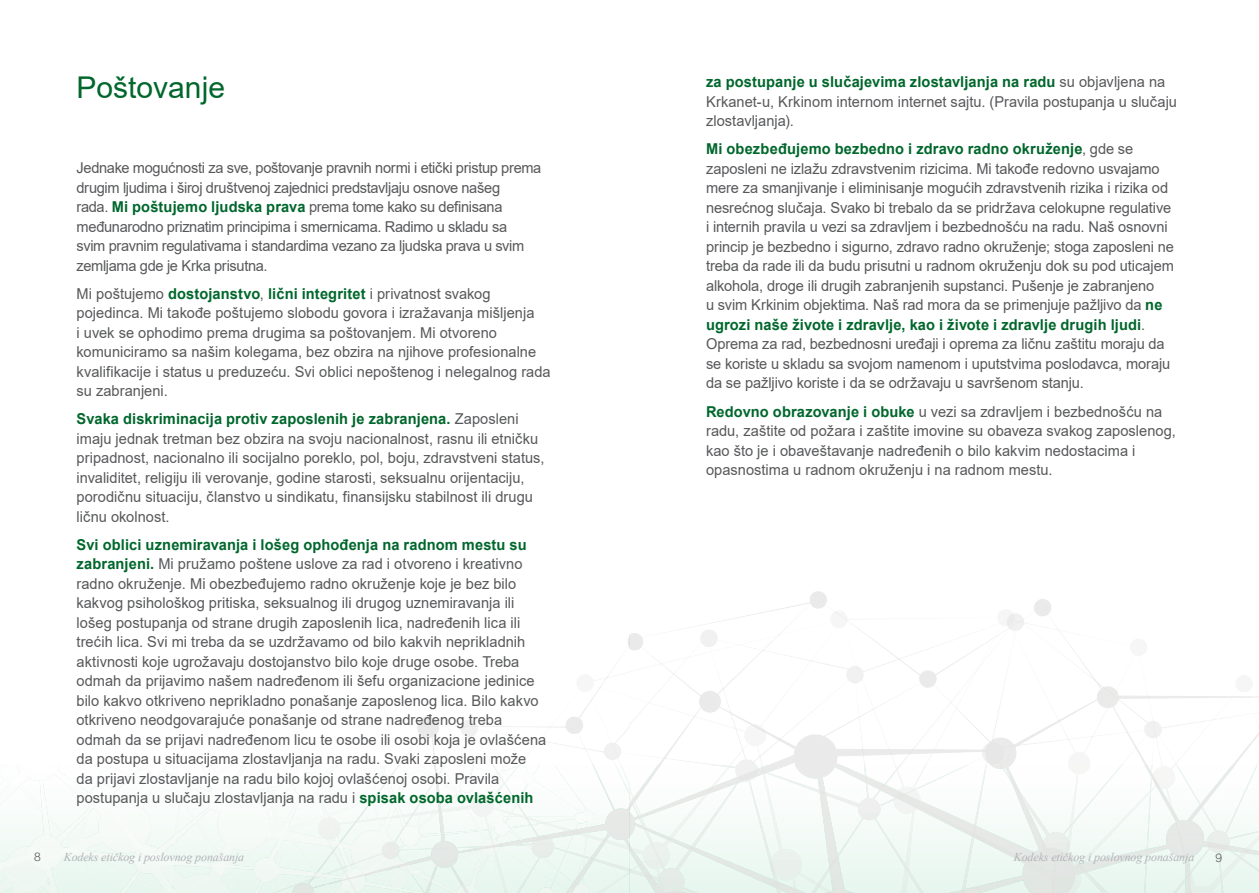
<style>
.page{position:relative;width:1259px;height:893px;background:#fff}
.page>*{position:absolute;margin:0;border:0;box-sizing:border-box;transform-origin:0 0}
.t1{font:30px "Arial";color:#00672c}
.tekoci_TXT{font:15px/19.5px "Arial";color:#57585a}
.tekoci_TXT-2{font:15px/19.5px "Arial";letter-spacing:-.025em;color:#57585a}
.t2{font:italic 12px "Times New Roman";letter-spacing:-.01em;color:#b2b3b7}
.TEXT{font:300 12px "Helvetica Neue LT Pro";color:#57585a}
.s1{font-weight:700;color:#00672c}
</style>
<div class="page">
<img style="left:0;top:591px;width:1259px;height:302px">
<p class="t1" style="left:77px;top:67px;width:150px">Poštovanje</p>
<p class="tekoci_TXT-2" style="left:77px;top:158px;width:466px">Jednake mogućnosti za sve, poštovanje pravnih normi i etički pristup prema drugim ljudima i široj društvenoj zajednici predstavljaju osnove našeg<br>rada. <span class="s1">Mi poštujemo ljudska prava</span> prema tome kako su definisana međunarodno priznatim principima i smernicama. Radimo u skladu sa<br>svim pravnim regulativama i standardima vezano za ljudska prava u svim zemljama gde je Krka prisutna.</p>
<p class="tekoci_TXT" style="left:77px;top:284px;width:475px">Mi poštujemo <span class="s1">dostojanstvo</span>, <span class="s1">lični integritet</span> i privatnost svakog pojedinca. Mi takođe poštujemo slobodu govora i izražavanja mišljenja<br>i uvek se ophodimo prema drugima sa poštovanjem. Mi otvoreno komuniciramo sa našim kolegama, bez obzira na njihove profesionalne kvalifikacije i status u preduzeću. Svi oblici nepoštenog i nelegalnog rada su zabranjeni.</p>
<p class="tekoci_TXT" style="left:77px;top:409px;width:469px"><span class="s1">Svaka diskriminacija protiv zaposlenih je zabranjena.</span> Zaposleni imaju jednak tretman bez obzira na svoju nacionalnost, rasnu ili etničku pripadnost, nacionalno ili socijalno poreklo, pol, boju, zdravstveni status, invaliditet, religiju ili verovanje, godine starosti, seksualnu orijentaciju, porodičnu situaciju, članstvo u sindikatu, finansijsku stabilnost ili drugu ličnu okolnost.</p>
<p class="tekoci_TXT" style="left:77px;top:535px;width:471px"><span class="s1">Svi oblici uznemiravanja i lošeg ophođenja na radnom mestu su zabranjeni.</span> Mi pružamo poštene uslove za rad i otvoreno i kreativno radno okruženje. Mi obezbeđujemo radno okruženje koje je bez bilo kakvog psihološkog pritiska, seksualnog ili drugog uznemiravanja ili lošeg postupanja od strane drugih zaposlenih lica, nadređenih lica ili trećih lica. Svi mi treba da se uzdržavamo od bilo kakvih neprikladnih aktivnosti koje ugrožavaju dostojanstvo bilo koje druge osobe. Treba odmah da prijavimo našem nadređenom ili šefu organizacione jedinice bilo kakvo otkriveno neprikladno ponašanje zaposlenog lica. Bilo kakvo otkriveno neodgovarajuće ponašanje od strane nadređenog treba odmah da se prijavi nadređenom licu te osobe ili osobi koja je ovlašćena da postupa u situacijama zlostavljanja na radu. Svaki zaposleni može<br>da prijavi zlostavljanje na radu bilo kojoj ovlašćenoj osobi. Pravila postupanja u slučaju zlostavljanja na radu i <span class="s1">spisak osoba ovlašćenih</span></p>
<p class="tekoci_TXT" style="left:706px;top:72px;width:472px"><span class="s1">za postupanje u slučajevima zlostavljanja na radu</span> su objavljena na<br>Krkanet-u, Krkinom internom internet sajtu. (Pravila postupanja u slučaju zlostavljanja).</p>
<p class="tekoci_TXT" style="left:706px;top:139px;width:469px"><span class="s1">Mi obezbeđujemo bezbedno i zdravo radno okruženje</span>, gde se zaposleni ne izlažu zdravstvenim rizicima. Mi takođe redovno usvajamo mere za smanjivanje i eliminisanje mogućih zdravstvenih rizika i rizika od nesrećnog slučaja. Svako bi trebalo da se pridržava celokupne regulative i internih pravila u vezi sa zdravljem i bezbednošću na radu. Naš osnovni princip je bezbedno i sigurno, zdravo radno okruženje; stoga zaposleni ne treba da rade ili da budu prisutni u radnom okruženju dok su pod uticajem alkohola, droge ili drugih zabranjenih supstanci. Pušenje je zabranjeno<br>u svim Krkinim objektima. Naš rad mora da se primenjuje pažljivo da <span class="s1">ne ugrozi naše živote i zdravlje, kao i živote i zdravlje drugih ljudi</span>.<br>Oprema za rad, bezbednosni uređaji i oprema za ličnu zaštitu moraju da se koriste u skladu sa svojom namenom i uputstvima poslodavca, moraju da se pažljivo koriste i da se održavaju u savršenom stanju.</p>
<p class="tekoci_TXT" style="left:706px;top:401px;width:471px"><span class="s1">Redovno obrazovanje i obuke</span> u vezi sa zdravljem i bezbednošću na radu, zaštite od požara i zaštite imovine su obaveza svakog zaposlenog, kao što je i obaveštavanje nadređenih o bilo kakvim nedostacima i opasnostima u radnom okruženju i na radnom mestu.</p>
<p class="TEXT" style="left:34px;top:849px;width:8px">8</p>
<p class="t2" style="left:64px;top:849px;width:182px">Kodeks etičkog i poslovnog ponašanja</p>
<p class="t2" style="left:1014px;top:849px;width:182px">Kodeks etičkog i poslovnog ponašanja</p>
<p class="TEXT" style="left:1215px;top:850px;width:8px">9</p>
</div>
